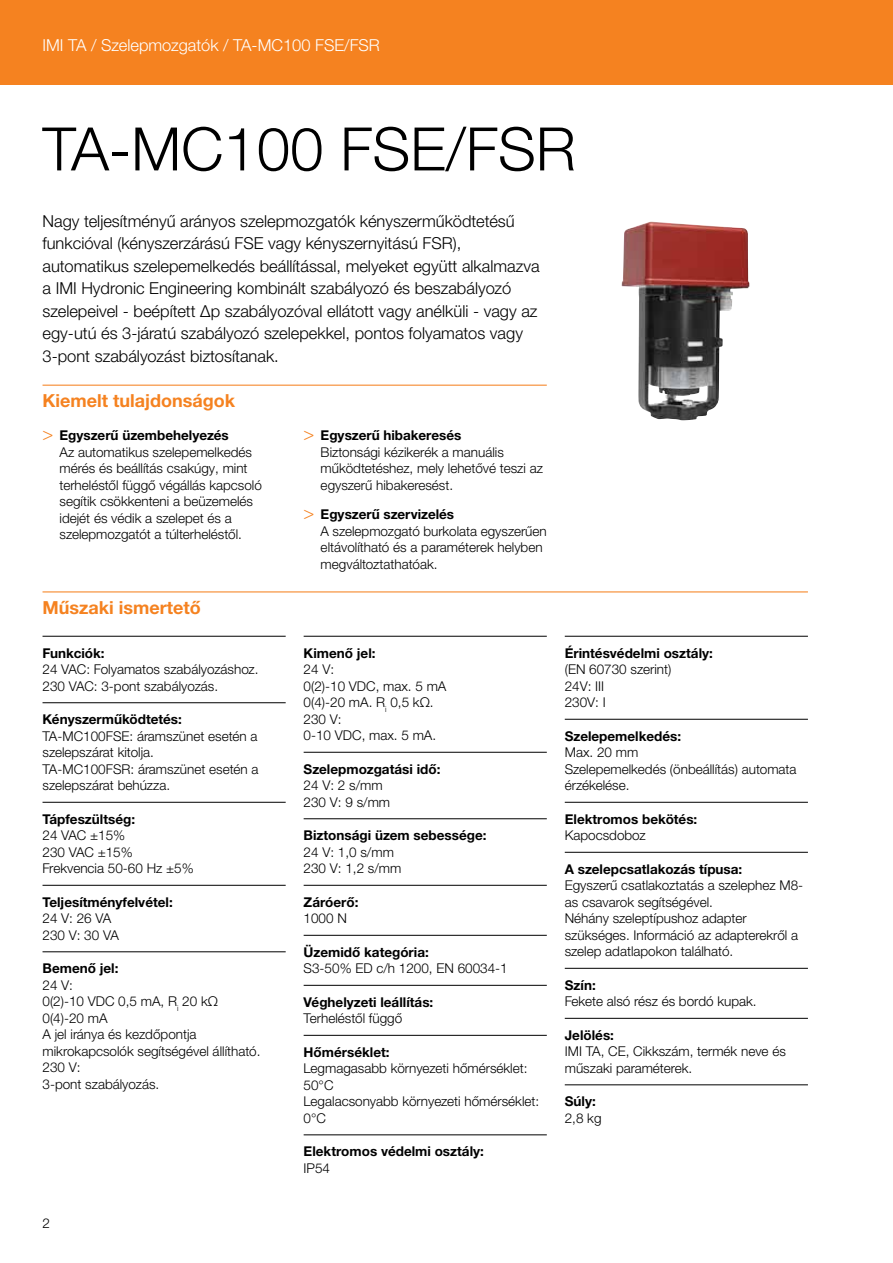
<style>
.page{position:relative;width:893px;height:1263px;background:#fff}
.page>*{position:absolute;margin:0;border:0;box-sizing:border-box;transform-origin:0 0}
.t1{font:300 60px "Helvetica Neue LTW1 G";color:#000}
.t2{font:700 18px "Helvetica Neue LTW1 G";color:#f58220}
.t3{font:300 16.5px/22.5px "Helvetica Neue LTW1 G";color:#000}
.t4{font:300 16.5px "Helvetica Neue LTW1 G";color:#fff}
.t5{font:300 13.5px/16.5px "Helvetica Neue LTW1 G";color:#000}
.t6{font:700 13.5px "Helvetica Neue LTW1 G";color:#000}
.s1{font-family:"Helvetica Neue LT Std";font-size:18px;color:#f58220}
.s2{font-weight:700}
</style>
<div class="page">
<div style="left:0;top:0;width:893px;height:85px;background:#f58220"></div>
<hr style="left:43px;top:385px;width:504px;height:1px;background:#f58220">
<hr style="left:43px;top:591px;width:765px;height:1px;background:#f58220">
<hr style="left:43px;top:636px;width:243px;height:1px;background:#000">
<hr style="left:43px;top:702px;width:243px;height:1px;background:#000">
<hr style="left:43px;top:802px;width:243px;height:1px;background:#000">
<hr style="left:43px;top:885px;width:243px;height:1px;background:#000">
<hr style="left:43px;top:951px;width:243px;height:1px;background:#000">
<hr style="left:304px;top:636px;width:243px;height:1px;background:#000">
<hr style="left:304px;top:752px;width:243px;height:1px;background:#000">
<hr style="left:304px;top:818px;width:243px;height:1px;background:#000">
<hr style="left:304px;top:885px;width:243px;height:1px;background:#000">
<hr style="left:304px;top:935px;width:243px;height:1px;background:#000">
<hr style="left:304px;top:985px;width:243px;height:1px;background:#000">
<hr style="left:304px;top:1035px;width:243px;height:1px;background:#000">
<hr style="left:304px;top:1134px;width:243px;height:1px;background:#000">
<hr style="left:565px;top:636px;width:243px;height:1px;background:#000">
<hr style="left:565px;top:719px;width:243px;height:1px;background:#000">
<hr style="left:565px;top:802px;width:243px;height:1px;background:#000">
<hr style="left:565px;top:852px;width:243px;height:1px;background:#000">
<hr style="left:565px;top:968px;width:243px;height:1px;background:#000">
<hr style="left:565px;top:1018px;width:243px;height:1px;background:#000">
<hr style="left:565px;top:1084px;width:243px;height:1px;background:#000">
<img style="left:622px;top:222px;width:126px;height:198px">
<p class="t4" style="left:43px;top:35px;width:339px">IMI TA / Szelepmozgatók / TA-MC100 FSE/FSR</p>
<h1 class="t1" style="left:43px;top:112px;width:535px">TA-MC100 FSE/FSR</h1>
<p class="t3" style="left:43px;top:210px;width:499px">Nagy teljesítményű arányos szelepmozgatók kényszerműködtetésű funkcióval (kényszerzárású FSE vagy kényszernyitású FSR), automatikus szelepemelkedés beállítással, melyeket együtt alkalmazva a IMI Hydronic Engineering kombinált szabályozó és beszabályozó szelepeivel - beépített Δp szabályozóval ellátott vagy anélküli - vagy az egy-utú és 3-járatú szabályozó szelepekkel, pontos folyamatos vagy 3-pont szabályozást biztosítanak.</p>
<h2 class="t2" style="left:43px;top:389px;width:194px">Kiemelt tulajdonságok</h2>
<p class="t5" style="left:60px;top:427px;width:204px;text-indent:-17px"><span class="s1">&gt;</span> <span class="s2">Egyszerű üzembehelyezés<br></span>Az automatikus szelepemelkedés mérés és beállítás csakúgy, mint terheléstől függő végállás kapcsoló segítik csökkenteni a beüzemelés idejét és védik a szelepet és a szelepmozgatót a túlterheléstől.</p>
<p class="t5" style="left:321px;top:427px;width:224px;text-indent:-17px"><span class="s1">&gt;</span> <span class="s2">Egyszerű hibakeresés<br></span>Biztonsági kézikerék a manuális működtetéshez, mely lehetővé teszi az egyszerű hibakeresést.</p>
<p class="t5" style="left:321px;top:506px;width:228px;text-indent:-17px"><span class="s1">&gt;</span> <span class="s2">Egyszerű szervizelés<br></span>A szelepmozgató burkolata egyszerűen eltávolítható és a paraméterek helyben megváltoztathatóak.</p>
<h2 class="t2" style="left:43px;top:596px;width:160px">Műszaki ismertető</h2>
<p class="t6" style="left:43px;top:645px;width:64px">Funkciók:</p>
<p class="t5" style="left:43px;top:661px;width:218px">24 VAC: Folyamatos szabályozáshoz.<br>230 VAC: 3-pont szabályozás.</p>
<p class="t6" style="left:43px;top:711px;width:141px">Kényszerműködtetés:</p>
<p class="t5" style="left:43px;top:728px;width:217px">TA-MC100FSE: áramszünet esetén a szelepszárat kitolja.<br>TA-MC100FSR: áramszünet esetén a szelepszárat behúzza.</p>
<p class="t6" style="left:43px;top:811px;width:94px">Tápfeszültség:</p>
<p class="t5" style="left:43px;top:827px;width:153px">24 VAC ±15%<br>230 VAC ±15%<br>Frekvencia 50-60 Hz ±5%</p>
<p class="t6" style="left:43px;top:894px;width:132px">Teljesítményfelvétel:</p>
<p class="t5" style="left:43px;top:910px;width:78px">24 V: 26 VA<br>230 V: 30 VA</p>
<p class="t6" style="left:43px;top:960px;width:77px">Bemenő jel:</p>
<p class="t5" style="left:43px;top:977px;width:219px">24 V:<br>0(2)-10 VDC 0,5 mA, R<sub>i</sub> 20 kΩ<br>0(4)-20 mA<br>A jel iránya és kezdőpontja mikrokapcsolók segítségével állítható.<br>230 V:<br>3-pont szabályozás.</p>
<p class="t5" style="left:43px;top:1215px;width:9px">2</p>
<p class="t6" style="left:304px;top:645px;width:73px">Kimenő jel:</p>
<p class="t5" style="left:304px;top:661px;width:144px">24 V:<br>0(2)-10 VDC, max. 5 mA<br>0(4)-20 mA. R<sub>i</sub> 0,5 kΩ.<br>230 V:<br>0-10 VDC, max. 5 mA.</p>
<p class="t6" style="left:304px;top:761px;width:138px">Szelepmozgatási idő:</p>
<p class="t5" style="left:304px;top:777px;width:88px">24 V: 2 s/mm<br>230 V: 9 s/mm</p>
<p class="t6" style="left:304px;top:827px;width:184px">Biztonsági üzem sebessége:</p>
<p class="t5" style="left:304px;top:844px;width:99px">24 V: 1,0 s/mm<br>230 V: 1,2 s/mm</p>
<p class="t6" style="left:304px;top:894px;width:56px">Záróerő:</p>
<p class="t5" style="left:304px;top:910px;width:45px">1000 N</p>
<p class="t6" style="left:304px;top:944px;width:127px">Üzemidő kategória:</p>
<p class="t5" style="left:304px;top:960px;width:206px">S3-50% ED c/h 1200, EN 60034-1</p>
<p class="t6" style="left:304px;top:994px;width:131px">Véghelyzeti leállítás:</p>
<p class="t5" style="left:304px;top:1010px;width:100px">Terheléstől függő</p>
<p class="t6" style="left:304px;top:1044px;width:87px">Hőmérséklet:</p>
<p class="t5" style="left:304px;top:1060px;width:237px">Legmagasabb környezeti hőmérséklet:<br>50°C<br>Legalacsonyabb környezeti hőmérséklet:<br>0°C</p>
<p class="t6" style="left:304px;top:1143px;width:182px">Elektromos védelmi osztály:</p>
<p class="t5" style="left:304px;top:1160px;width:28px">IP54</p>
<p class="t6" style="left:565px;top:645px;width:150px">Érintésvédelmi osztály:</p>
<p class="t5" style="left:565px;top:661px;width:108px">(EN 60730 szerint)<br>24V: III<br>230V: I</p>
<p class="t6" style="left:565px;top:728px;width:118px">Szelepemelkedés:</p>
<p class="t5" style="left:565px;top:744px;width:233px">Max. 20 mm<br>Szelepemelkedés (önbeállítás) automata érzékelése.</p>
<p class="t6" style="left:565px;top:811px;width:134px">Elektromos bekötés:</p>
<p class="t5" style="left:565px;top:827px;width:83px">Kapocsdoboz</p>
<p class="t6" style="left:565px;top:861px;width:179px">A szelepcsatlakozás típusa:</p>
<p class="t5" style="left:565px;top:877px;width:240px">Egyszerű csatlakoztatás a szelephez M8- as csavarok segítségével.<br>Néhány szeleptípushoz adapter szükséges. Információ az adapterekről a szelep adatlapokon található.</p>
<p class="t6" style="left:565px;top:977px;width:33px">Szín:</p>
<p class="t5" style="left:565px;top:993px;width:193px">Fekete alsó rész és bordó kupak.</p>
<p class="t6" style="left:565px;top:1027px;width:51px">Jelölés:</p>
<p class="t5" style="left:565px;top:1043px;width:223px">IMI TA, CE, Cikkszám, termék neve és műszaki paraméterek.</p>
<p class="t6" style="left:565px;top:1093px;width:33px">Súly:</p>
<p class="t5" style="left:565px;top:1110px;width:38px">2,8 kg</p>
</div>
